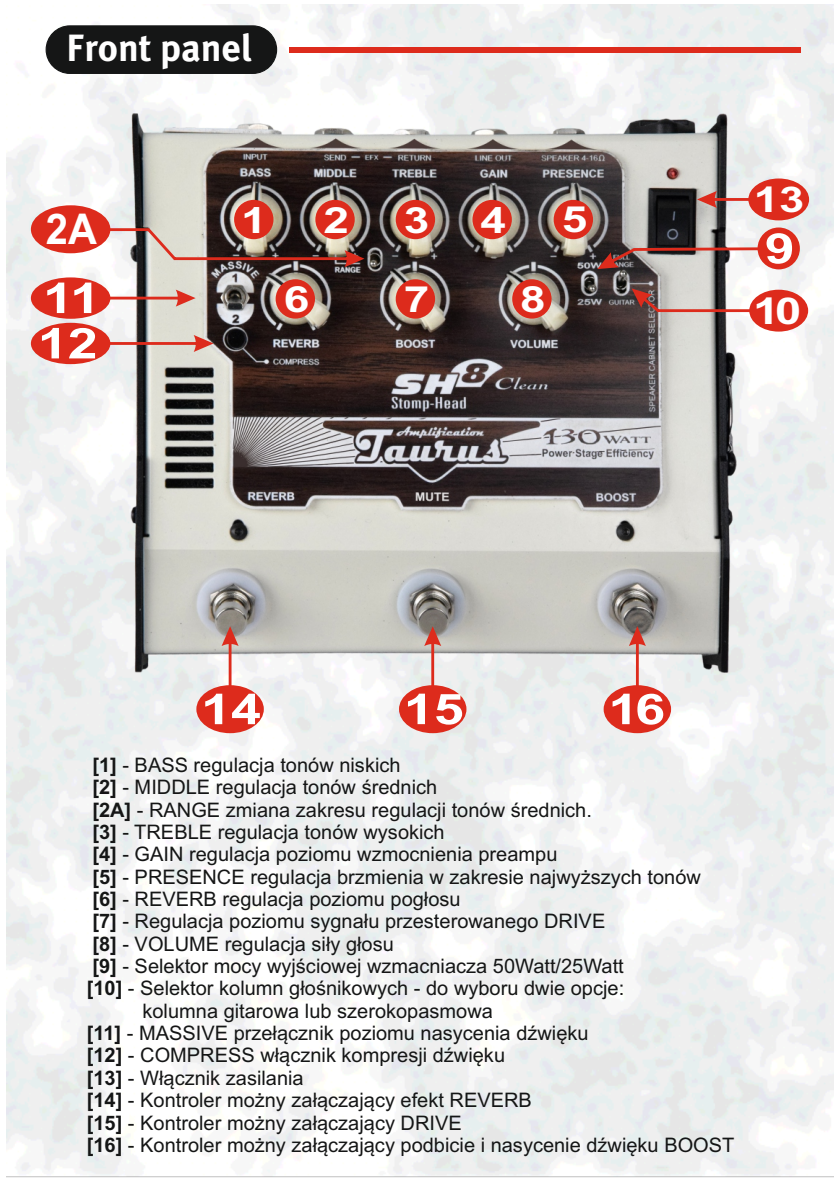
<style>
.page{position:relative;width:840px;height:1191px;background:#fff}
.page>*{position:absolute;margin:0;border:0;box-sizing:border-box;transform-origin:0 0}
.t1{font:700 42.4px/45.4px "Arial";color:#fff;scale:1.27 1}
.t2{font:700 42.4px "Arial";color:#fff;scale:.94 1}
.t3{font:700 41.8px "Arial";color:#fff;scale:1.27 1}
.t4{font:700 38px "Meta Plus";color:#fff}
.t5{font:700 37px "Arial";color:#fff;scale:1.27 1}
.t6{font:700 36px "Arial";color:#fff;scale:1.27 1}
.t7{font:700 35.6px "Arial";color:#fff;scale:1.27 1}
.t8{font:20px "Arial";color:#151616}
.s1{font-weight:700}
</style>
<div class="page">
<img style="left:7px;top:4px;width:825px;height:1174px">
<div style="left:289px;top:47px;width:511px;height:5px;background:#dd2b1c"></div>
<div style="left:46px;top:25px;width:231px;height:49px;background:#151616;border:1px solid #151616;border-radius:24px"></div>
<img style="left:130px;top:113px;width:605px;height:560px">
<svg style="left:107px;top:289px;width:88px;height:17px"></svg>
<svg style="left:107px;top:335px;width:106px;height:17px;background:#cea69f"></svg>
<svg style="left:72px;top:228px;width:292px;height:39px;background:#95827b"></svg>
<svg style="left:221px;top:626px;width:17px;height:60px"></svg>
<svg style="left:424px;top:626px;width:17px;height:60px"></svg>
<svg style="left:628px;top:626px;width:17px;height:60px"></svg>
<svg style="left:696px;top:191px;width:55px;height:17px"></svg>
<svg style="left:631px;top:288px;width:126px;height:24px"></svg>
<svg style="left:597px;top:247px;width:170px;height:22px"></svg>
<div style="left:31px;top:277px;width:79px;height:42px;background:#dd2b1c;border-radius:50%"></div>
<div style="left:31px;top:323px;width:79px;height:41px;background:#dd2b1c;border-radius:50%"></div>
<div style="left:31px;top:205px;width:79px;height:48px;background:#dd2b1c;border-radius:50%"></div>
<div style="left:196px;top:685px;width:68px;height:48px;background:#dd2b1c;border-radius:50%"></div>
<div style="left:399px;top:685px;width:67px;height:48px;background:#dd2b1c;border-radius:50%"></div>
<div style="left:603px;top:685px;width:67px;height:48px;background:#dd2b1c;border-radius:50%"></div>
<div style="left:748px;top:178px;width:60px;height:42px;background:#dd2b1c;border-radius:50%"></div>
<div style="left:748px;top:290px;width:59px;height:41px;background:#dd2b1c;border-radius:50%"></div>
<div style="left:757px;top:227px;width:42px;height:42px;background:#dd2b1c;border-radius:50%"></div>
<div style="left:234px;top:200px;width:39px;height:39px;background:#dd2b1c;border-radius:50%"></div>
<div style="left:315px;top:200px;width:39px;height:39px;background:#dd2b1c;border-radius:50%"></div>
<div style="left:395px;top:200px;width:40px;height:39px;background:#dd2b1c;border-radius:50%"></div>
<div style="left:395px;top:279px;width:40px;height:39px;background:#dd2b1c;border-radius:50%"></div>
<div style="left:512px;top:279px;width:39px;height:39px;background:#dd2b1c;border-radius:50%"></div>
<div style="left:275px;top:279px;width:40px;height:39px;background:#dd2b1c;border-radius:50%"></div>
<div style="left:472px;top:200px;width:39px;height:39px;background:#dd2b1c;border-radius:50%"></div>
<div style="left:553px;top:200px;width:39px;height:39px;background:#dd2b1c;border-radius:50%"></div>
<h3 class="t4" style="left:66px;top:23px;width:188px">Front panel</h3>
<h1 class="t2" style="left:46px;top:213px;width:56px">2A</h1>
<h3 class="t6" style="left:241px;top:206px;width:22px">1</h3>
<h3 class="t6" style="left:323px;top:206px;width:22px">2</h3>
<h3 class="t6" style="left:403px;top:206px;width:22px">3</h3>
<h3 class="t6" style="left:480px;top:206px;width:22px">4</h3>
<h3 class="t6" style="left:561px;top:206px;width:22px">5</h3>
<h1 class="t1" style="left:38px;top:279px;width:51px">11<br>12</h1>
<h3 class="t6" style="left:283px;top:286px;width:22px">6</h3>
<h3 class="t6" style="left:403px;top:286px;width:22px">7</h3>
<h3 class="t6" style="left:520px;top:286px;width:22px">8</h3>
<h3 class="t7" style="left:753px;top:186px;width:41px">13</h3>
<h2 class="t3" style="left:764px;top:233px;width:25px">9</h2>
<h3 class="t5" style="left:752px;top:297px;width:39px">10</h3>
<h1 class="t1" style="left:201px;top:690px;width:49px">14</h1>
<h1 class="t1" style="left:403px;top:690px;width:49px">15</h1>
<h1 class="t1" style="left:608px;top:690px;width:46px">16</h1>
<p class="t8" style="left:92px;top:757px;width:309px"><span class="s1">[1]</span> - BASS regulacja tonów niskich</p>
<p class="t8" style="left:92px;top:779px;width:346px"><span class="s1">[2]</span> - MIDDLE regulacja tonów średnich</p>
<p class="t8" style="left:92px;top:802px;width:501px"><span class="s1">[2A]</span> - RANGE zmiana zakresu regulacji tonów średnich.</p>
<p class="t8" style="left:92px;top:824px;width:353px"><span class="s1">[3]</span> - TREBLE regulacja tonów wysokich</p>
<p class="t8" style="left:92px;top:846px;width:466px"><span class="s1">[4]</span> - GAIN regulacja poziomu wzmocnienia preampu</p>
<p class="t8" style="left:92px;top:869px;width:609px"><span class="s1">[5]</span> - PRESENCE regulacja brzmienia w zakresie najwyższych tonów</p>
<p class="t8" style="left:92px;top:891px;width:369px"><span class="s1">[6]</span> - REVERB regulacja poziomu pogłosu</p>
<p class="t8" style="left:92px;top:913px;width:514px"><span class="s1">[7]</span> - Regulacja poziomu sygnału przesterowanego DRIVE</p>
<p class="t8" style="left:92px;top:936px;width:303px"><span class="s1">[8]</span> - VOLUME regulacja siły głosu</p>
<p class="t8" style="left:92px;top:958px;width:532px"><span class="s1">[9]</span> - Selektor mocy wyjściowej wzmacniacza 50Watt/25Watt</p>
<p class="t8" style="left:87px;top:981px;width:538px"><span class="s1">[10]</span> - Selektor kolumn głośnikowych - do wyboru dwie opcje:</p>
<p class="t8" style="left:142px;top:1003px;width:352px">kolumna gitarowa lub szerokopasmowa</p>
<p class="t8" style="left:87px;top:1025px;width:503px"><span class="s1">[11]</span> - MASSIVE przełącznik poziomu nasycenia dźwięku</p>
<p class="t8" style="left:87px;top:1048px;width:419px"><span class="s1">[12]</span> - COMPRESS włącznik kompresji dźwięku</p>
<p class="t8" style="left:87px;top:1070px;width:218px"><span class="s1">[13]</span> - Włącznik zasilania</p>
<p class="t8" style="left:87px;top:1092px;width:446px"><span class="s1">[14]</span> - Kontroler możny załączający efekt REVERB</p>
<p class="t8" style="left:87px;top:1115px;width:376px"><span class="s1">[15]</span> - Kontroler możny załączający DRIVE</p>
<p class="t8" style="left:87px;top:1137px;width:648px"><span class="s1">[16]</span> - Kontroler możny załączający podbicie i nasycenie dźwięku BOOST</p>
</div>
